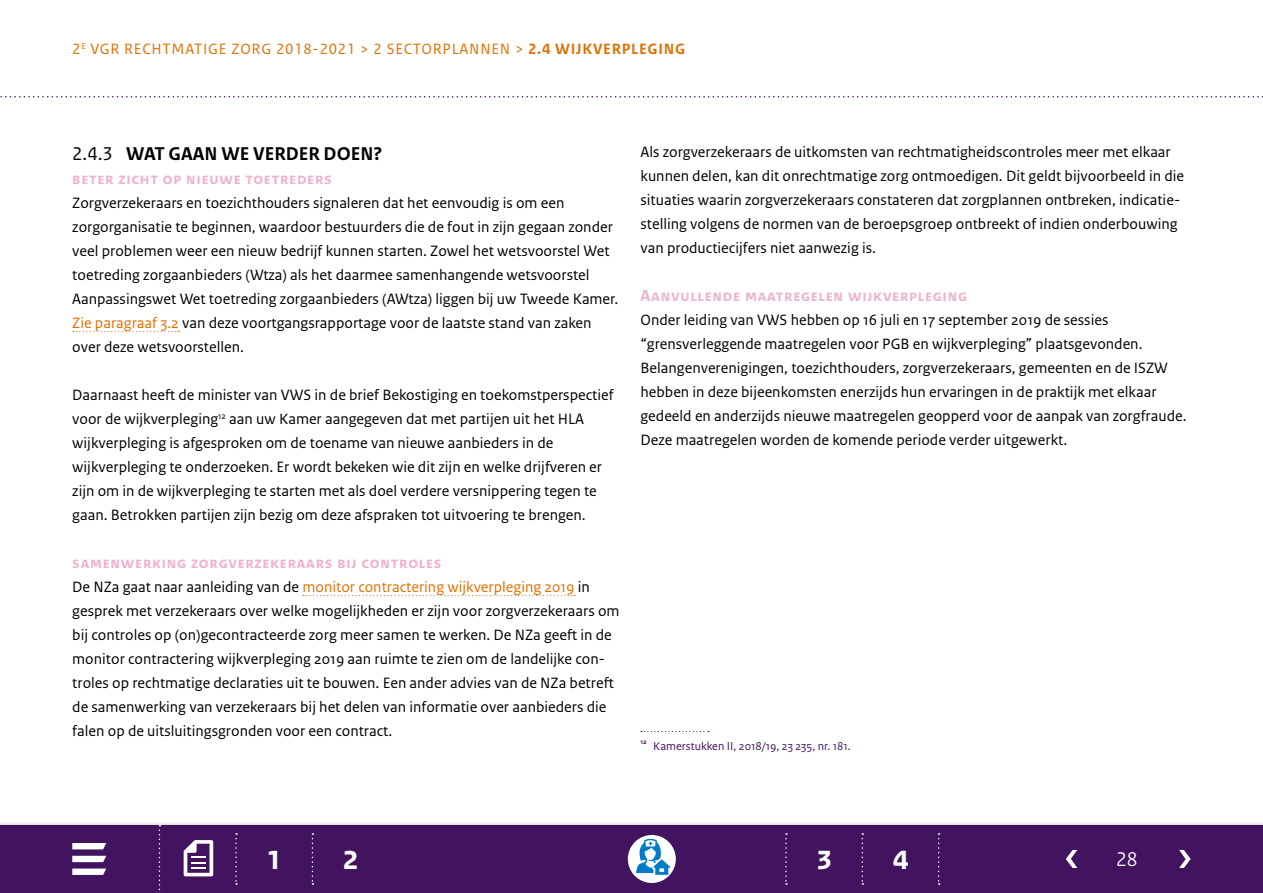
<style>
.page{position:relative;width:1263px;height:893px;background:#fff}
.page>*{position:absolute;margin:0;border:0;box-sizing:border-box;transform-origin:0 0}
.t1{font:700 36px "Rijksoverheid Sans Heading";color:#fff}
.t2{font:21px "Rijksoverheid Sans Heading";color:#fff}
.t3{font:700 19.5px "Rijksoverheid Sans Text";color:#000}
.t4{font:700 16.5px "Rijksoverheid Sans Text";letter-spacing:.05em;color:#efb2ce}
.t5{font:15.75px/24px "Rijksoverheid Sans Text";color:#000}
.t6{font:15.75px "Rijksoverheid Sans Text";letter-spacing:.05em;color:#e17000}
.t7{font:12px "Rijksoverheid Sans Text";color:#42145f}
.t8{font:700 7.05px "Rijksoverheid Sans Text";color:#42145f}
.s1{font-weight:700}
.s2{font-weight:400}
.s3{color:#e17000}
</style>
<div class="page">
<div style="left:0;top:821px;width:1263px;height:72px;background:#000;opacity:.3"></div>
<div style="left:0;top:825px;width:1263px;height:68px;background:#42145f"></div>
<svg style="left:1066px;top:850px;width:11px;height:18px"></svg>
<svg style="left:72px;top:843px;width:34px;height:6px"></svg>
<svg style="left:72px;top:856px;width:34px;height:6px"></svg>
<svg style="left:72px;top:868px;width:34px;height:7px"></svg>
<svg style="left:1179px;top:850px;width:12px;height:18px"></svg>
<svg style="left:0;top:96px;width:1263px;height:2px"></svg>
<svg style="left:785px;top:833px;width:2px;height:52px"></svg>
<svg style="left:861px;top:833px;width:2px;height:52px"></svg>
<svg style="left:938px;top:833px;width:2px;height:52px"></svg>
<svg style="left:159px;top:825px;width:1px;height:66px"></svg>
<svg style="left:184px;top:840px;width:29px;height:36px"></svg>
<svg style="left:312px;top:833px;width:1px;height:52px"></svg>
<svg style="left:235px;top:833px;width:2px;height:52px"></svg>
<svg style="left:73px;top:331px;width:106px;height:1px"></svg>
<svg style="left:303px;top:595px;width:272px;height:1px"></svg>
<svg style="left:641px;top:731px;width:68px;height:1px"></svg>
<div style="left:628px;top:835px;width:48px;height:48px;background:#fff;border-radius:50%"></div>
<svg style="left:636px;top:839px;width:34px;height:36px"></svg>
<p class="t6" style="left:72px;top:40px;width:614px">2<sup>E</sup> VGR RECHTMATIGE ZORG 2018-2021 &gt; 2 SECTORPLANNEN &gt; <span class="s1">2.4 WIJKVERPLEGING</span></p>
<p class="t3" style="left:72px;top:143px;width:312px"><span class="s2">2.4.3</span> WAT GAAN WE VERDER DOEN?</p>
<p class="t4" style="left:72px;top:170px;width:261px">beter zicht op nieuwe toetreders</p>
<p class="t5" style="left:72px;top:191px;width:547px">Zorgverzekeraars en toezichthouders signaleren dat het eenvoudig is om een zorgorganisatie te beginnen, waardoor bestuurders die de fout in zijn gegaan zonder veel problemen weer een nieuw bedrijf kunnen starten. Zowel het wetsvoorstel Wet toetreding zorgaanbieders (Wtza) als het daarmee samenhangende wetsvoorstel Aanpassingswet Wet toetreding zorgaanbieders (AWtza) liggen bij uw Tweede Kamer.<br><span class="s3">Zie paragraaf 3.2</span> van deze voortgangsrapportage voor de laatste stand van zaken over deze wetsvoorstellen.</p>
<p class="t5" style="left:72px;top:383px;width:543px">Daarnaast heeft de minister van VWS in de brief Bekostiging en toekomstperspectief voor de wijkverpleging<sup>12</sup> aan uw Kamer aangegeven dat met partijen uit het HLA wijkverpleging is afgesproken om de toename van nieuwe aanbieders in de wijkverpleging te onderzoeken. Er wordt bekeken wie dit zijn en welke drijfveren er zijn om in de wijkverpleging te starten met als doel verdere versnippering tegen te gaan. Betrokken partijen zijn bezig om deze afspraken tot uitvoering te brengen.</p>
<p class="t4" style="left:72px;top:554px;width:371px">samenwerking zorgverzekeraars bij controles</p>
<p class="t5" style="left:72px;top:575px;width:549px">De NZa gaat naar aanleiding van de <span class="s3">monitor contractering wijkverpleging 2019</span> in gesprek met verzekeraars over welke mogelijkheden er zijn voor zorgverzekeraars om bij controles op (on)gecontracteerde zorg meer samen te werken. De NZa geeft in de monitor contractering wijkverpleging 2019 aan ruimte te zien om de landelijke con&shy;troles op rechtmatige declaraties uit te bouwen. Een ander advies van de NZa betreft de samenwerking van verzekeraars bij het delen van informatie over aanbieders die falen op de uitsluitingsgronden voor een contract.</p>
<p class="t5" style="left:640px;top:140px;width:545px">Als zorgverzekeraars de uitkomsten van rechtmatigheidscontroles meer met elkaar kunnen delen, kan dit onrechtmatige zorg ontmoedigen. Dit geldt bijvoorbeeld in die situaties waarin zorgverzekeraars constateren dat zorgplannen ontbreken, indicatie&shy;stelling volgens de normen van de beroepsgroep ontbreekt of indien onderbouwing van productiecijfers niet aanwezig is.</p>
<p class="t4" style="left:640px;top:286px;width:328px">Aanvullende maatregelen wijkverpleging</p>
<p class="t5" style="left:640px;top:308px;width:548px">Onder leiding van VWS hebben op 16 juli en 17 september 2019 de sessies “grensverleggende maatregelen voor PGB en wijkverpleging” plaatsgevonden.<br>Belangenverenigingen, toezichthouders, zorgverzekeraars, gemeenten en de ISZW hebben in deze bijeenkomsten enerzijds hun ervaringen in de praktijk met elkaar gedeeld en anderzijds nieuwe maatregelen geopperd voor de aanpak van zorgfraude.<br>Deze maatregelen worden de komende periode verder uitgewerkt.</p>
<p class="t8" style="left:640px;top:737px;width:8px">12</p>
<p class="t7" style="left:653px;top:739px;width:199px">Kamerstukken II, 2018/19, 23 235, nr. 181.</p>
<h1 class="t1" style="left:267px;top:837px;width:17px">1</h1>
<h1 class="t1" style="left:343px;top:837px;width:17px">2</h1>
<h1 class="t1" style="left:816px;top:837px;width:17px">3</h1>
<h1 class="t1" style="left:893px;top:837px;width:17px">4</h1>
<h2 class="t2" style="left:1116px;top:847px;width:23px">28</h2>
</div>
